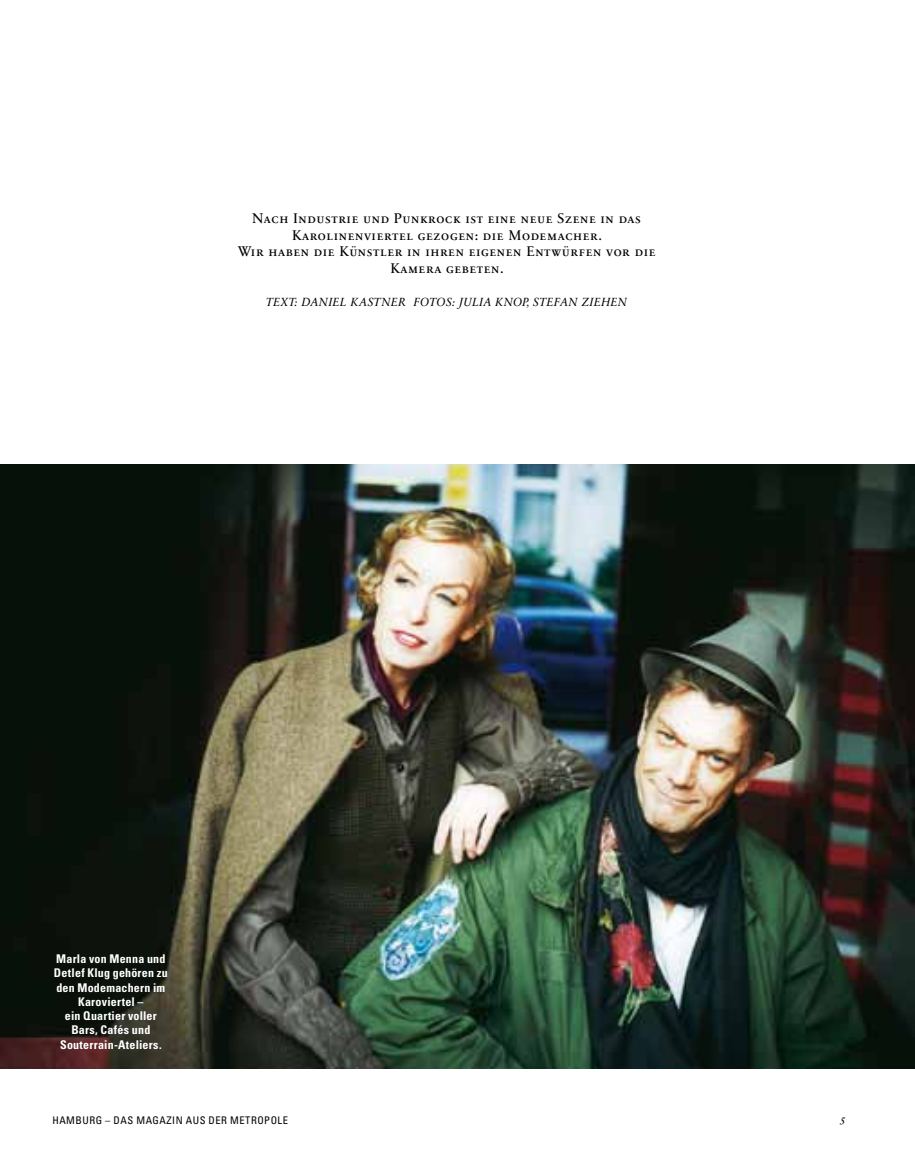
<style>
.page{position:relative;width:915px;height:1166px;background:#fff}
.page>*{position:absolute;margin:0;border:0;box-sizing:border-box;transform-origin:0 0}
.t1{font:14.25px/16.5px "Sabon Next LT Regular SC";letter-spacing:.04em;color:#000;text-align:center}
.t2{font:700 condensed 12px/14.2px "Univers LT Std";letter-spacing:.015em;color:#fff;text-align:center}
.t3{font:italic 12px "Sabon Next LT";letter-spacing:.04em;color:#000}
.t4{font:condensed 10.5px "Univers";letter-spacing:.05em;color:#000}
.t5{font:italic 600 10.5px "Sabon Next LT";color:#000}
</style>
<div class="page">
<img style="left:0;top:464px;width:914px;height:604px">
<p class="t1" style="left:238px;top:210px;width:419px">Nach Industrie und Punkrock ist eine neue Szene in das Karolinenviertel gezogen: die Modemacher.<br>Wir haben die Künstler in ihren eigenen Entwürfen vor die Kamera gebeten.</p>
<p class="t3" style="left:266px;top:295px;width:211px">TEXT: DANIEL KASTNER FOTOS: JULIA</p>
<p class="t3" style="left:495px;top:295px;width:48px">KNOP, STEFAN</p>
<p class="t3" style="left:581px;top:295px;width:39px">ZIE HEN</p>
<p class="t2" style="left:54px;top:951px;width:115px">Marla von Menna und<br>Detlef Klug gehören zu den Modemachern im<br>Karoviertel –<br>ein Quartier voller<br>Bars, Cafés und<br>Souterrain-Ateliers.</p>
<p class="t4" style="left:52px;top:1113px;width:99px">HAMBURG – DAS MAGA</p>
<p class="t4" style="left:166px;top:1113px;width:122px">ZIN AUS DER METROPOLE</p>
<p class="t5" style="left:840px;top:1113px;width:7px">5</p>
</div>
